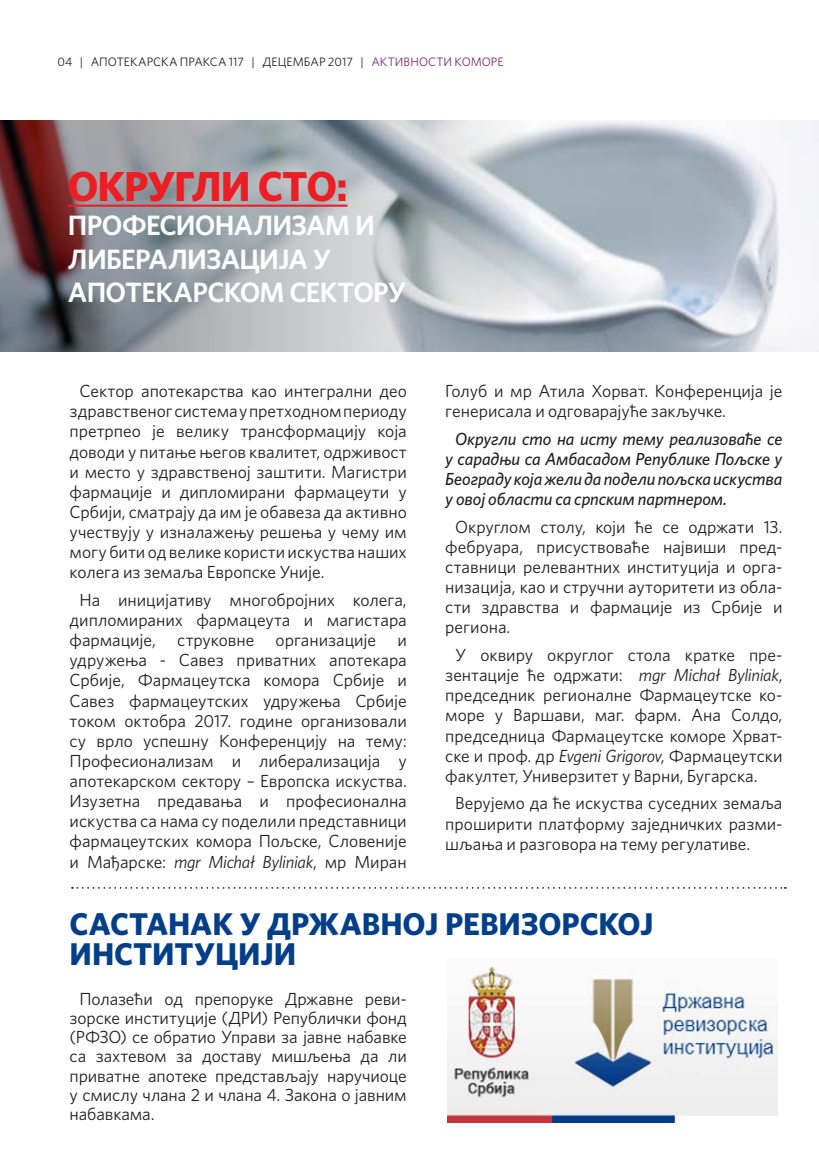
<style>
.page{position:relative;width:819px;height:1166px;background:#fff}
.page>*{position:absolute;margin:0;border:0;box-sizing:border-box;transform-origin:0 0}
.t1{font:700 42px "Whitney";letter-spacing:-.025em;color:#ed1d24}
.t2{font:700 31.5px/29.4px "Whitney";letter-spacing:-.005em;color:#023f88}
.t3{font:600 28px/33.6px "Whitney";letter-spacing:-.025em;color:#fff}
.t4{font:17.5px/20.1px "Whitney";letter-spacing:-.005em;color:#231f20;text-align:justify}
.t5{font:italic 500 17.5px/20.1px "Whitney";letter-spacing:-.005em;color:#231f20;text-align:justify}
.t6{font:12.25px "Whitney";letter-spacing:.005em;color:#231f20}
.s1{color:#7d287d}
.s2{font-style:italic}
</style>
<div class="page">
<img style="left:724px;top:120px;width:95px;height:231px">
<svg style="left:0;top:120px;width:724px;height:231px;background:#a4a8ae"></svg>
<svg style="left:72px;top:887px;width:713px;height:2px"></svg>
<hr style="left:68px;top:205px;width:279px;height:2px;background:#ed1d24">
<img style="left:448px;top:964px;width:329px;height:158px">
<p class="t6" style="left:57px;top:54px;width:448px">04 | AПОТЕКАРСКА ПРАКСА 117 | ДЕЦЕМБАР 2017 | <span class="s1">АКТИВНОСТИ КОМОРЕ</span></p>
<h1 class="t1" style="left:68px;top:159px;width:281px">ОКРУГЛИ СТО:</h1>
<h3 class="t3" style="left:68px;top:208px;width:339px">ПРОФЕСИОНАЛИЗАМ И<br>ЛИБЕРАЛИЗАЦИЈА У<br>АПОТЕКАРСКОМ СЕКТОРУ</h3>
<p class="t4" style="left:70px;top:380px;width:339px;text-indent:10px">Сектор апотекарства као интегрални део здравственог система у претходном периоду претрпео је велику трансформацију која доводи у питање његов квалитет, одрживост и место у здравственој заштити. Магистри фармације и дипломирани фармацеути у Србији, сматрају да им је обавеза да активно учествују у изналажењу решења у чему им могу бити од велике користи искуства наших колега из земаља Европске Уније.</p>
<p class="t4" style="left:70px;top:589px;width:339px;text-align:center">На иницијативу многобројних колега, дипломираних фармацеута и магистара фармације, струковне организације и удружења - Савез приватних апотекара Србије, Фармацеутска комора Србије и Савез фармацеутских удружења Србије током октобра 2017. године организовали су врло успешну Конференцију на тему:<br>Професионализам и либерализација у апотекарском сектору – Европска искуства.<br>Изузетна предавања и професионална искуства са нама су поделили представници фармацеутских комора Пољске, Словеније и Мађарске: <span class="s2">mgr Michał Byliniak</span>, мр Миран</p>
<p class="t4" style="left:445px;top:381px;width:338px">Голуб и мр Атила Хорват. Конференција је генерисала и одговарајуће закључке.</p>
<p class="t5" style="left:445px;top:428px;width:339px;text-indent:10px">Округли сто на исту тему реализоваће се у сарадњи са Амбасадом Републике Пољске у Београду која жели да подели пољска искуства у овој области са српским партнером.</p>
<p class="t4" style="left:445px;top:516px;width:339px;text-indent:10px">Округлом столу, који ће се одржати 13. фебруара, присуствоваће највиши пред&shy;ставници релевантних институција и орга&shy;низација, као и стручни ауторитети из обла&shy;сти здравства и фармације из Србије и региона.</p>
<p class="t4" style="left:445px;top:644px;width:338px;text-indent:10px">У оквиру округлог стола кратке пре&shy;зентације ће одржати: <span class="s2">mgr Michał Byliniak</span>, председник регионалне Фармацеутске ко&shy;море у Варшави, маг. фарм. Ана Солдо, председница Фармацеутске коморе Хрват&shy;ске и проф. др <span class="s2">Evgeni Grigorov</span>, Фармацеутски факултет, Универзитет у Варни, Бугарска.</p>
<p class="t4" style="left:445px;top:793px;width:339px;text-indent:10px">Верујемо да ће искуства суседних земаља проширити платформу заједничких разми&shy;шљања и разговора на тему регулативе.</p>
<h2 class="t2" style="left:70px;top:909px;width:585px">САСТАНАК У ДРЖАВНОЈ РЕВИЗОРСКОЈ<br>ИНСТИТУЦИЈИ</h2>
<p class="t4" style="left:70px;top:988px;width:339px;line-height:19.2px;text-indent:10px">Полазећи од препоруке Државне реви&shy;зорске институције (ДРИ) Републички фонд (РФЗО) се обратио Управи за јавне набавке са захтевом за доставу мишљења да ли приватне апотеке представљају наручиоце у смислу чланa 2 и чланa 4. Закона о јавним набавкама.</p>
</div>
